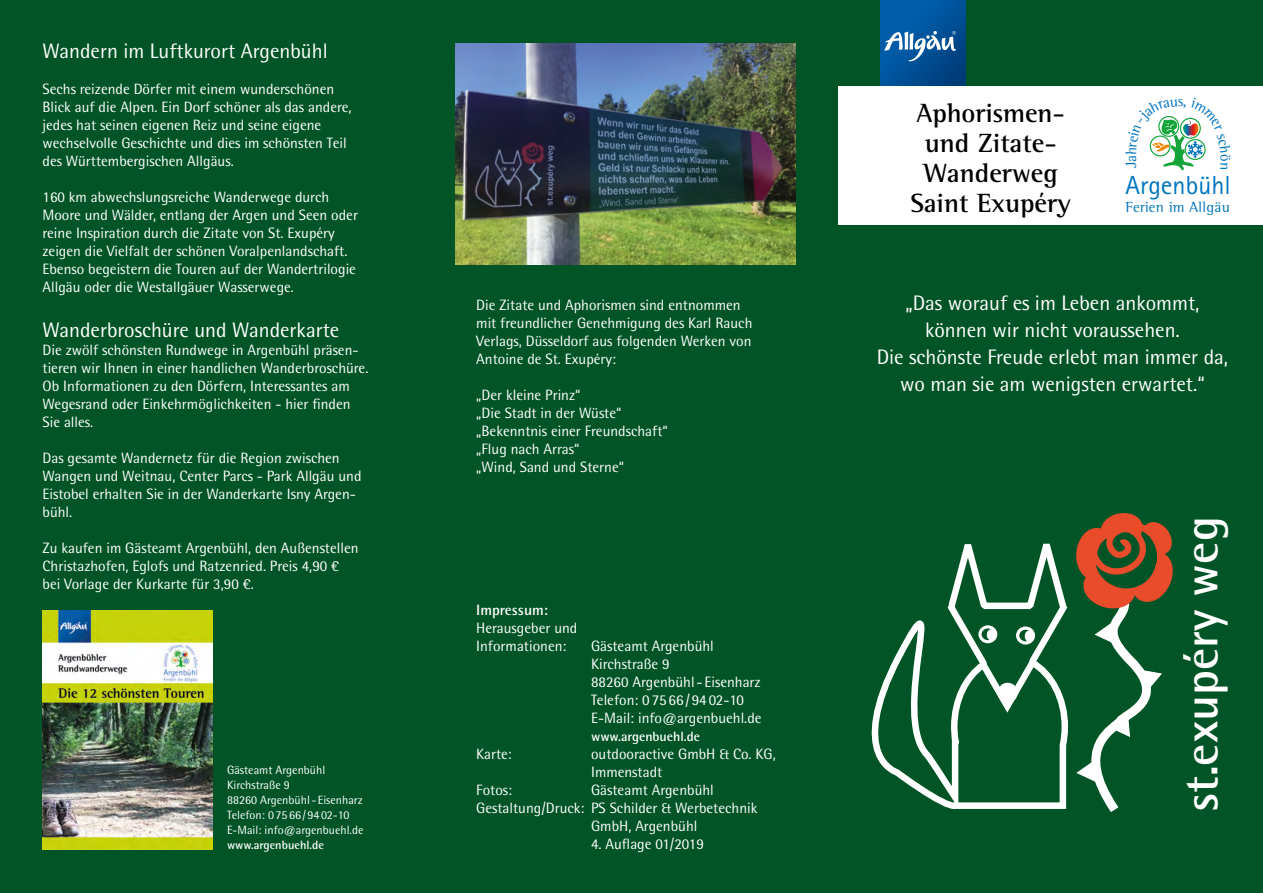
<style>
.page{position:relative;width:1263px;height:893px;background:#fff}
.page>*{position:absolute;margin:0;border:0;box-sizing:border-box;transform-origin:0 0}
.t1{font:700 47.85px "Rotis Semi Sans Std";color:#fff}
.t2{font:700 27px/30px "Rotis Semi Serif Std";color:#000;text-align:center}
.t3{font:26.25px "Rotis Sans Serif";color:#0075bf}
.t4{font:21px/27px "Rotis Semi Sans Std";color:#fff;text-align:center}
.t5{font:15px/18px "Rotis Semi Sans Std";color:#fff}
.t6{font:15px "Rotis Semi Serif";letter-spacing:.02em;color:#0075bf}
.t7{font:700 15px "Rotis Semi Sans Std";color:#fff}
.t8{font:700 13.5px "Rotis Semi Sans Std";color:#fff}
.t9{font:12px/15px "Rotis Semi Sans Std";color:#fff}
.t10{font:700 12px "Rotis Semi Sans Std";color:#fff}
</style>
<div class="page">
<div style="left:0;top:81px;width:838px;height:153px;background:#005426"></div>
<div style="left:0;top:0;width:1263px;height:85px;background:#005426"></div>
<div style="left:0;top:225px;width:1263px;height:668px;background:#005426"></div>
<svg style="left:871px;top:620px;width:68px;height:184px"></svg>
<svg style="left:939px;top:513px;width:234px;height:299px"></svg>
<img style="left:455px;top:43px;width:340px;height:221px">
<img style="left:880px;top:0;width:85px;height:85px">
<svg style="left:884px;top:31px;width:72px;height:30px;background:#4883b6"></svg>
<img style="left:43px;top:610px;width:169px;height:239px">
<svg style="left:1149px;top:116px;width:57px;height:54px"></svg>
<h3 class="t4" style="left:43px;top:37px;width:287px">Wandern im Luftkurort Argenbühl</h3>
<p class="t5" style="left:43px;top:80px;width:311px">Sechs reizende Dörfer mit einem wunderschönen Blick auf die Alpen. Ein Dorf schöner als das andere, jedes hat seinen eigenen Reiz und seine eigene wechselvolle Geschichte und dies im schönsten Teil des Württembergischen Allgäus.</p>
<p class="t5" style="left:43px;top:188px;width:317px">160 km abwechslungsreiche Wanderwege durch Moore und Wälder, entlang der Argen und Seen oder reine Inspiration durch die Zitate von St. Exupéry zeigen die Vielfalt der schönen Voralpenlandschaft.<br>Ebenso begeistern die Touren auf der Wandertrilogie Allgäu oder die Westallgäuer Wasserwege.</p>
<h3 class="t4" style="left:43px;top:316px;width:298px">Wanderbroschüre und Wanderkarte</h3>
<p class="t5" style="left:43px;top:341px;width:327px">Die zwölf schönsten Rundwege in Argenbühl präsen&shy;tieren wir Ihnen in einer handlichen Wanderbroschüre.<br>Ob Informationen zu den Dörfern, Interessantes am Wegesrand oder Einkehrmöglichkeiten - hier finden Sie alles.</p>
<p class="t5" style="left:43px;top:449px;width:320px">Das gesamte Wandernetz für die Region zwischen Wangen und Weitnau, Center Parcs - Park Allgäu und Eistobel erhalten Sie in der Wanderkarte Isny Argen&shy;bühl.</p>
<p class="t5" style="left:43px;top:539px;width:318px">Zu kaufen im Gästeamt Argenbühl, den Außenstellen<br>Christazhofen, Eglofs und Ratzenried. Preis 4,90 € bei Vorlage der Kurkarte für 3,90 €.</p>
<p class="t9" style="left:227px;top:762px;width:138px">Gästeamt Argenbühl<br>Kirchstraße 9<br>88260 Argenbühl - Eisenharz<br>Telefon: 07566/9402-10<br>E-Mail: info@argenbuehl.de</p>
<p class="t10" style="left:227px;top:838px;width:98px">www.argenbuehl.de</p>
<p class="t5" style="left:476px;top:296px;width:278px">Die Zitate und Aphorismen sind entnommen mit freundlicher Genehmigung des Karl Rauch Verlags, Düsseldorf aus folgenden Werken von Antoine de St. Exupéry:</p>
<p class="t5" style="left:476px;top:386px;width:193px">„Der kleine Prinz“<br>„Die Stadt in der Wüste“ „Bekenntnis einer Freundschaft“ „Flug nach Arras“<br>„Wind, Sand und Sterne“</p>
<p class="t7" style="left:476px;top:601px;width:73px">Impressum:</p>
<p class="t5" style="left:476px;top:619px;width:103px">Herausgeber und<br>Informationen:</p>
<p class="t5" style="left:591px;top:637px;width:172px">Gästeamt Argenbühl<br>Kirchstraße 9<br>88260 Argenbühl - Eisenharz<br>Telefon: 07566/9402-10<br>E-Mail: info@argenbuehl.de</p>
<p class="t8" style="left:591px;top:728px;width:111px">www.argenbuehl.de</p>
<p class="t5" style="left:476px;top:745px;width:37px">Karte:</p>
<p class="t5" style="left:591px;top:745px;width:186px">outdooractive GmbH &amp; Co. KG,<br>Immenstadt</p>
<p class="t5" style="left:476px;top:781px;width:37px">Fotos:</p>
<p class="t5" style="left:591px;top:781px;width:124px">Gästeamt Argenbühl</p>
<p class="t5" style="left:476px;top:799px;width:283px">Gestaltung/Druck: PS Schilder &amp; Werbetechnik</p>
<p class="t5" style="left:591px;top:817px;width:108px">GmbH, Argenbühl</p>
<p class="t5" style="left:591px;top:835px;width:114px">4. Auflage 01/2019</p>
<h2 class="t2" style="left:910px;top:97px;width:162px">Aphorismen&shy;und Zitate-<br>Wanderweg<br>Saint Exupéry</h2>
<h3 class="t3" style="left:1125px;top:169px;width:107px">Argenbühl</h3>
<p class="t6" style="left:1125px;top:198px;width:106px">Ferien im Allgäu</p>
<h3 class="t4" style="left:877px;top:289px;width:353px">„Das worauf es im Leben ankommt, können wir nicht voraussehen.<br>Die schönste Freude erlebt man immer da, wo man sie am wenigsten erwartet.“</h3>
<h1 class="t1" style="left:1172px;top:812px;width:297px;rotate:-90deg">st.exupéry weg</h1>
</div>
